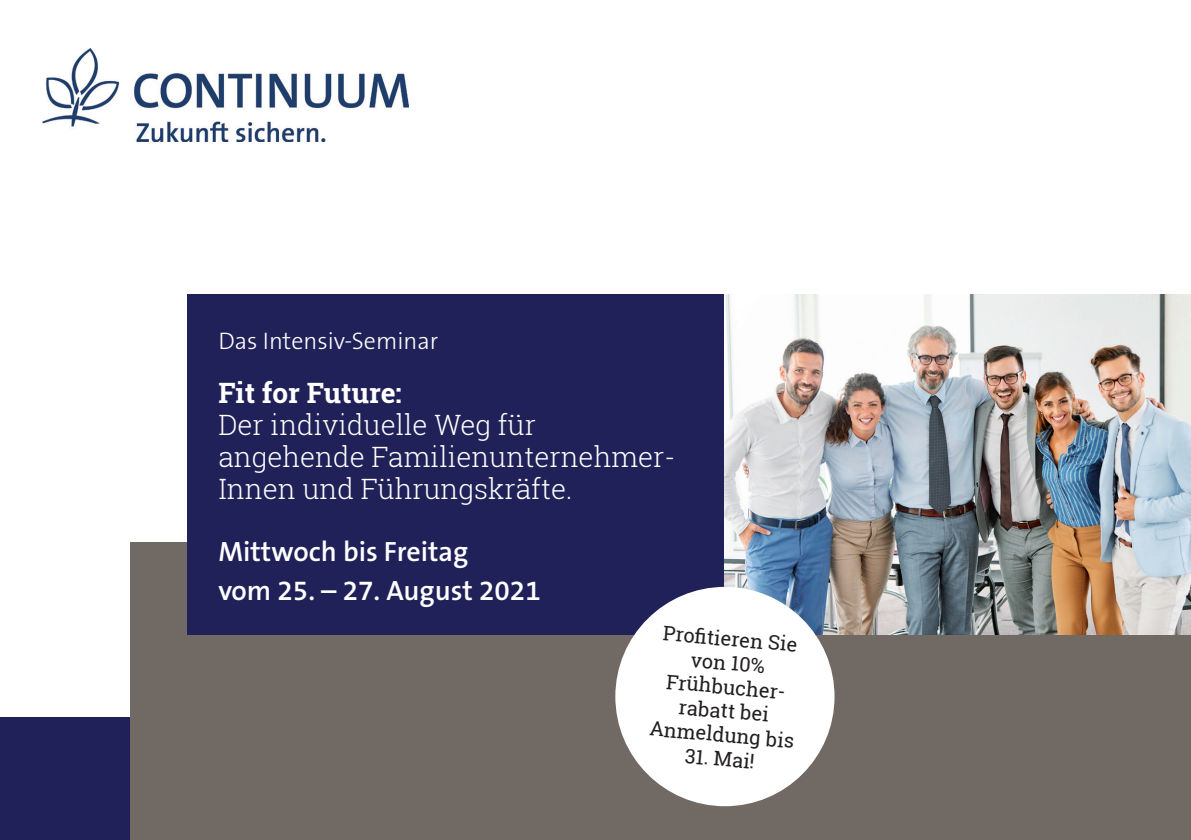
<style>
.page{position:relative;width:1191px;height:840px;background:#fff}
.page>*{position:absolute;margin:0;border:0;box-sizing:border-box;transform-origin:0 0}
.t1{font:300 28px/32px "Roboto Slab";color:#fff}
.t2{font:600 28px/38px "The Sans B W6";color:#fff}
.t3{font:700 28px "Roboto Slab";color:#fff}
.t4{font:300 24px "The Sans B W3";color:#fff}
.t5{font:20px/24px "Roboto Slab";color:#231f20;text-align:center}
</style>
<div class="page">
<div style="left:0;top:717px;width:1185px;height:122px;background:#212159"></div>
<div style="left:130px;top:542px;width:1061px;height:297px;background:#716963"></div>
<img style="left:43px;top:48px;width:365px;height:93px">
<div style="left:187px;top:294px;width:998px;height:340px;background:#212159"></div>
<img style="left:724px;top:294px;width:467px;height:340px">
<div style="left:615px;top:586px;width:219px;height:219px;background:#fff;border-radius:50%"></div>
<p class="t4" style="left:218px;top:325px;width:221px">Das Intensiv-Seminar</p>
<p class="t3" style="left:218px;top:374px;width:185px">Fit for Future:</p>
<p class="t1" style="left:218px;top:408px;width:458px">Der individuelle Weg für angehende Familienunternehmer-<br>Innen und Führungskräfte.</p>
<p class="t2" style="left:218px;top:533px;width:324px">Mittwoch bis Freitag<br>vom 25. – 27. August 2021</p>
<p class="t5" style="left:659px;top:620px;width:146px;rotate:5deg">Profi tieren Sie von 10%<br>Frühbucher&shy;rabatt bei<br>Anmeldung bis</p>
<p class="t5" style="left:686px;top:742px;width:71px;rotate:5deg">31. Mai!</p>
</div>
